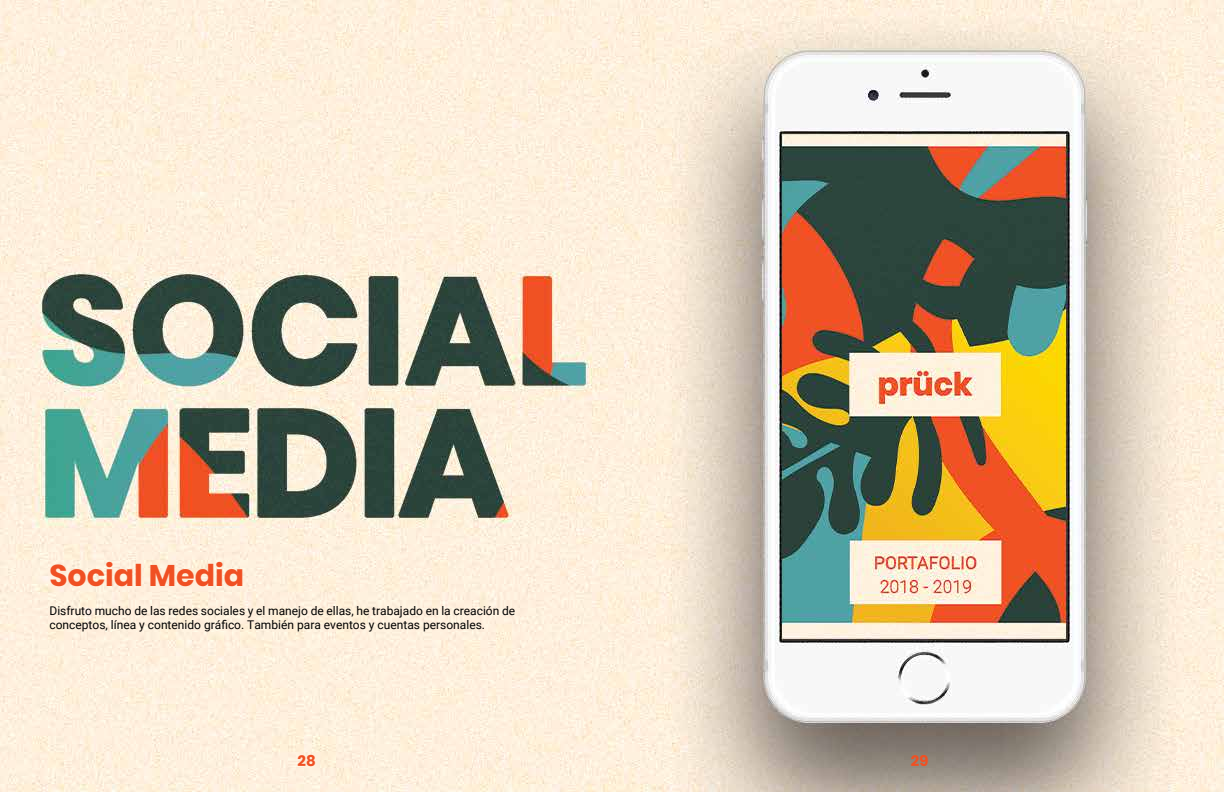
<style>
.page{position:relative;width:1224px;height:792px;background:#fff}
.page>*{position:absolute;margin:0;border:0;box-sizing:border-box;transform-origin:0 0}
.t1{font:700 30px "Poppins";color:#f05023}
.t2{font:700 15px "Poppins";color:#f05023}
.t3{font:12px/14.4px "Roboto";color:#000}
</style>
<div class="page">
<img style="left:0;top:0;width:1224px;height:792px">
<h1 class="t1" style="left:50px;top:558px;width:196px">Social Media</h1>
<p class="t3" style="left:50px;top:603px;width:467px">Disfruto mucho de las redes sociales y el manejo de ellas, he trabajado en la creación de conceptos, línea y contenido gráfico. También para eventos y cuentas personales.</p>
<p class="t2" style="left:298px;top:752px;width:20px">28</p>
<p class="t2" style="left:911px;top:752px;width:19px">29</p>
</div>
